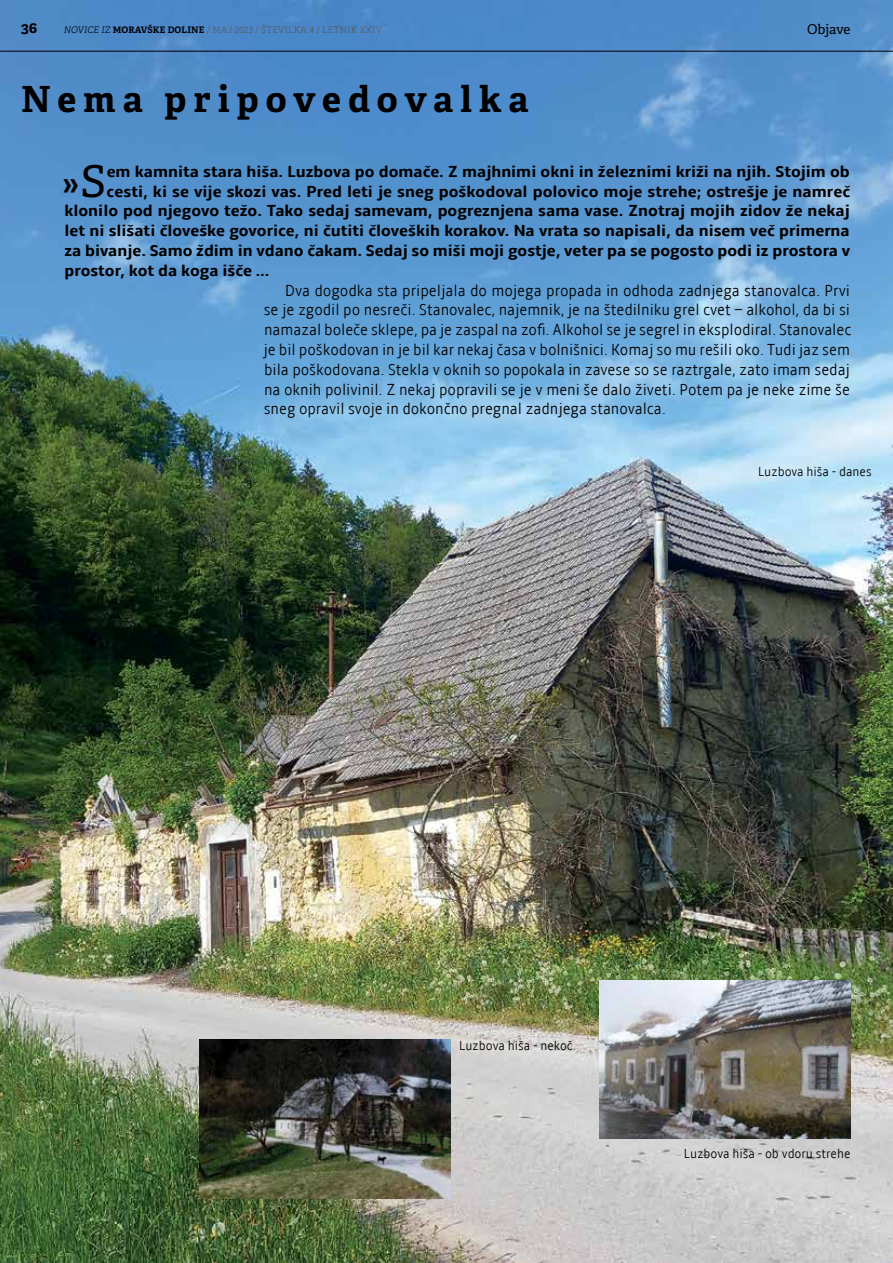
<style>
.page{position:relative;width:893px;height:1263px;background:#fff}
.page>*{position:absolute;margin:0;border:0;box-sizing:border-box;transform-origin:0 0}
.t1{font:43.8px "Adelle";color:#000}
.t2{font:700 36px "Adelle";letter-spacing:.195em;color:#000}
.t3{font:300 condensed 16.5px/19.8px "Amble";color:#000;text-align:justify}
.t4{font:700 16.5px "Amble";color:#000}
.t5{font:700 15px "Adelle";color:#000}
.t6{font:300 condensed 13.5px "Amble";color:#000}
.t7{font:13.5px "Adelle";letter-spacing:-.02em;color:#000}
.t8{font:300 9px "Adelle";letter-spacing:.02em;color:#58595b}
.s1{font-style:italic;color:#000}
.s2{font-weight:700;color:#000}
</style>
<div class="page">
<img style="left:0;top:0;width:893px;height:1263px">
<hr style="left:0;top:51px;width:893px;height:1px;background:#000">
<img style="left:600px;top:980px;width:250px;height:159px">
<img style="left:200px;top:1040px;width:251px;height:158px">
<p class="t5" style="left:21px;top:18px;width:18px">36</p>
<p class="t8" style="left:64px;top:24px;width:320px"><span class="s1">NOVICE IZ</span> <span class="s2">MORAVŠKE DOLINE</span> / MAJ 2023 / ŠTEVILKA 4 / LETNIK XXIV</p>
<p class="t7" style="left:807px;top:21px;width:45px">Objave</p>
<p class="t8" style="left:213px;top:24px;width:188px">JANUAR 2023 / ŠTEVILKA 1 / LETNIK XXIV</p>
<h2 class="t2" style="left:21px;top:76px;width:509px">Nema pripovedovalka</h2>
<h1 class="t1" style="left:62px;top:154px;width:46px">»S</h1>
<p class="t4" style="left:107px;top:162px;width:745px">em kamnita stara hiša. Luzbova po domače. Z majhnimi okni in železnimi križi na njih. Stojim ob</p>
<p class="t4" style="left:107px;top:182px;width:745px">cesti, ki se vije skozi vas. Pred leti je sneg poškodoval polovico moje strehe; ostrešje je namreč</p>
<p class="t4" style="left:64px;top:201px;width:787px">klonilo pod njegovo težo. Tako sedaj samevam, pogreznjena sama vase. Znotraj mojih zidov že nekaj</p>
<p class="t4" style="left:64px;top:221px;width:787px">let ni slišati človeške govorice, ni čutiti človeških korakov. Na vrata so napisali, da nisem več primerna</p>
<p class="t4" style="left:64px;top:241px;width:787px">za bivanje. Samo ždim in vdano čakam. Sedaj so miši moji gostje, veter pa se pogosto podi iz prostora v</p>
<p class="t4" style="left:64px;top:261px;width:207px">prostor, kot da koga išče …</p>
<p class="t3" style="left:264px;top:280px;width:589px;text-indent:22px">Dva dogodka sta pripeljala do mojega propada in odhoda zadnjega stanovalca. Prvi se je zgodil po nesreči. Stanovalec, najemnik, je na štedilniku grel cvet – alkohol, da bi si namazal boleče sklepe, pa je zaspal na zofi. Alkohol se je segrel in eksplodiral. Stanovalec je bil poškodovan in je bil kar nekaj časa v bolnišnici. Komaj so mu rešili oko. Tudi jaz sem bila poškodovana. Stekla v oknih so popokala in zavese so se raztrgale, zato imam sedaj na oknih polivinil. Z nekaj popravili se je v meni še dalo živeti. Potem pa je neke zime še sneg opravil svoje in dokončno pregnal zadnjega stanovalca.</p>
<p class="t6" style="left:758px;top:464px;width:115px">Luzbova hiša - danes</p>
<p class="t6" style="left:459px;top:1038px;width:115px">Luzbova hiša - nekoč</p>
<p class="t6" style="left:684px;top:1145px;width:168px">Luzbova hiša - ob vdoru strehe</p>
</div>
